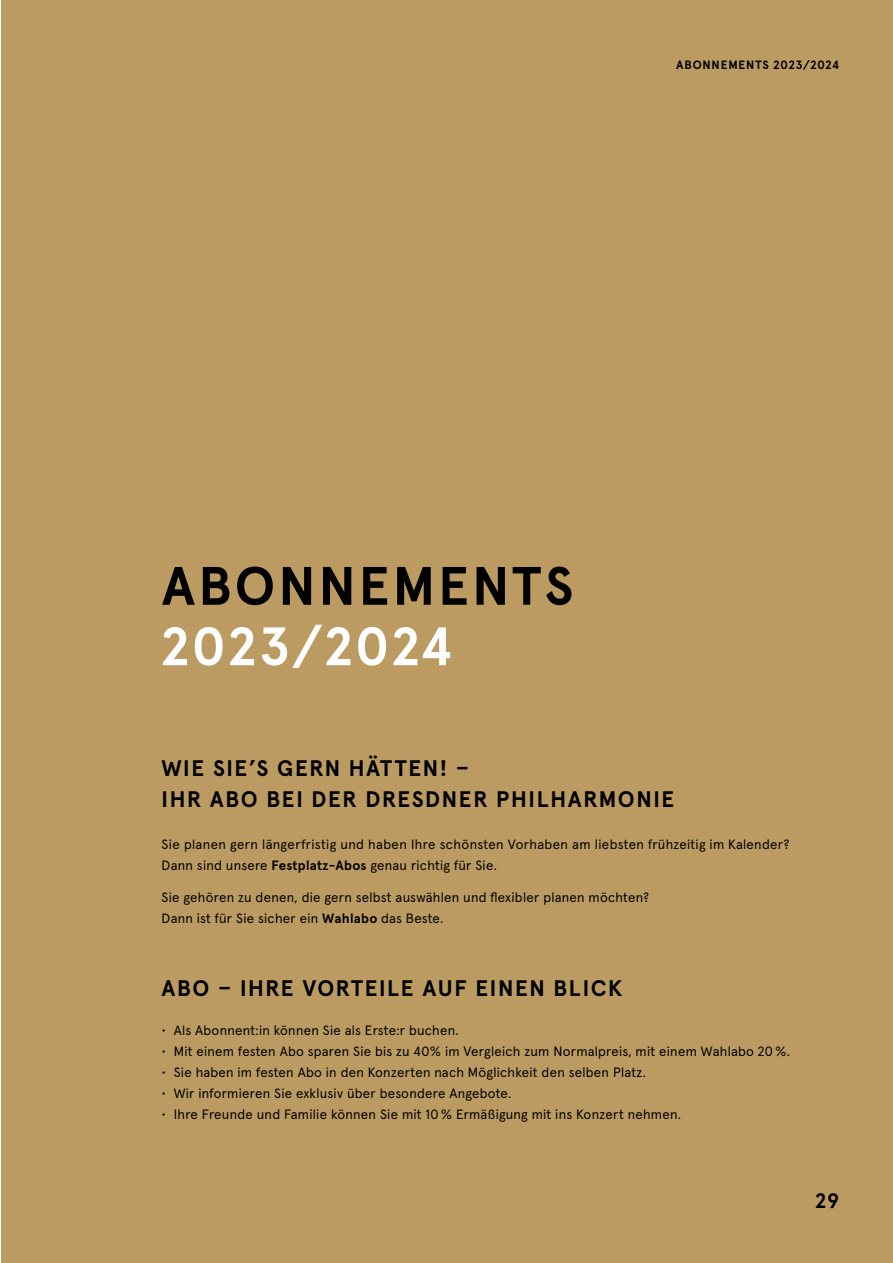
<style>
.page{position:relative;width:893px;height:1263px;background:#fff}
.page>*{position:absolute;margin:0;border:0;box-sizing:border-box;transform-origin:0 0}
.t1{font:700 54px "Apercu Pro";letter-spacing:.06em;color:#000}
.t2{font:700 54px "Apercu Pro";letter-spacing:.055em;color:#fff}
.t3{font:700 22.5px/31.5px "Apercu Pro";letter-spacing:.07em;color:#000}
.t4{font:700 21px "Apercu Pro";color:#000}
.t5{font:13.5px/21px "Apercu Pro";letter-spacing:.02em;color:#000}
.t6{font:700 12px "Apercu Pro";letter-spacing:.07em;color:#000}
.s1{font-weight:700}
</style>
<div class="page">
<div style="left:1px;top:0;width:892px;height:1263px;background:#bb9b61"></div>
<p class="t6" style="left:676px;top:55px;width:164px">ABONNEMENTS 2023/2024</p>
<h1 class="t1" style="left:162px;top:544px;width:413px">ABONNEMENTS</h1>
<h1 class="t2" style="left:162px;top:604px;width:291px">2023/2024</h1>
<h2 class="t3" style="left:162px;top:751px;width:514px">WIE SIE’S GERN HÄTTEN! –<br>IHR ABO BEI DER DRESDNER PHILHARMONIE</h2>
<p class="t5" style="left:162px;top:833px;width:629px">Sie planen gern längerfristig und haben Ihre schönsten Vorhaben am liebsten frühzeitig im Kalender?<br>Dann sind unsere <span class="s1">Festplatz-Abos</span> genau richtig für Sie.</p>
<p class="t5" style="left:162px;top:885px;width:489px">Sie gehören zu denen, die gern selbst auswählen und flexibler planen möchten?<br>Dann ist für Sie sicher ein <span class="s1">Wahlabo</span> das Beste.</p>
<h2 class="t3" style="left:162px;top:971px;width:463px">ABO – IHRE VORTEILE AUF EINEN BLICK</h2>
<p class="t5" style="left:162px;top:1018px;width:299px">• Als Abonnent:in können Sie als Erste:r buchen.</p>
<p class="t5" style="left:162px;top:1039px;width:630px">• Mit einem festen Abo sparen Sie bis zu 40% im Vergleich zum Normalpreis, mit einem Wahlabo 20 %.</p>
<p class="t5" style="left:162px;top:1060px;width:486px">• Sie haben im festen Abo in den Konzerten nach Möglichkeit den selben Platz.</p>
<p class="t5" style="left:162px;top:1081px;width:351px">• Wir informieren Sie exklusiv über besondere Angebote.</p>
<p class="t5" style="left:162px;top:1102px;width:521px">• Ihre Freunde und Familie können Sie mit 10 % Ermäßigung mit ins Konzert nehmen.</p>
<h3 class="t4" style="left:816px;top:1184px;width:25px">29</h3>
</div>
